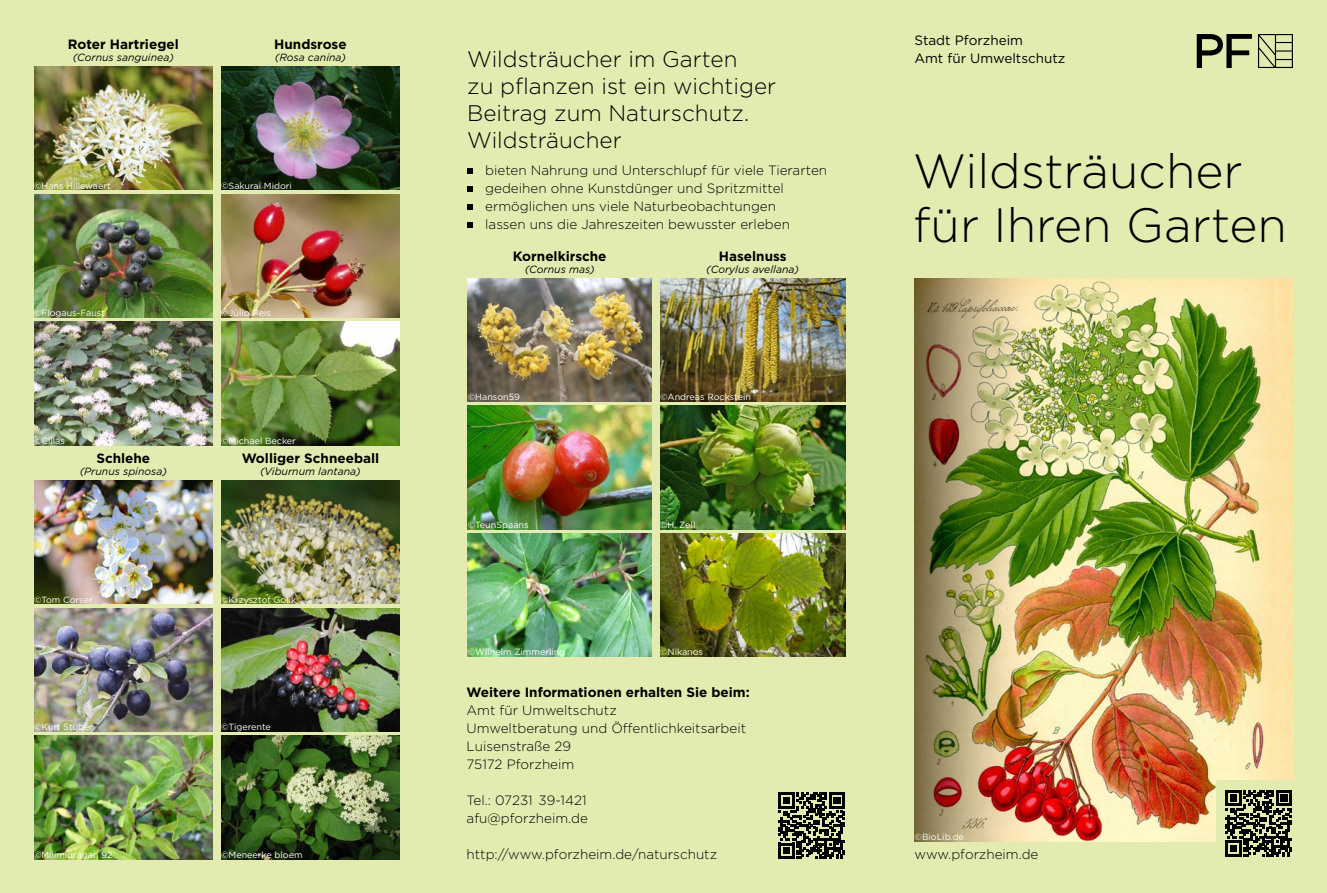
<style>
.page{position:relative;width:1327px;height:893px;background:#e4ebb1}
.page>*{position:absolute;margin:0;border:0;box-sizing:border-box;transform-origin:0 0}
.t1{font:300 48px/54px "Gotham";color:#000}
.t2{font:300 22.5px/27px "Gotham";color:#000}
.t3{font:300 13.5px/18px "Gotham";color:#000}
.t4{font:700 13.5px "Gotham";color:#000}
.t5{font:13.5px/18px "Gotham";color:#000}
.t6{font:italic 10.5px "Gotham";color:#000}
.t7{font:9px "Gotham";color:#fff}
</style>
<div class="page">
<img style="left:914px;top:278px;width:379px;height:563px">
<img style="left:221px;top:194px;width:179px;height:124px">
<img style="left:468px;top:278px;width:183px;height:123px">
<img style="left:468px;top:406px;width:183px;height:123px">
<img style="left:221px;top:481px;width:179px;height:123px">
<img style="left:34px;top:481px;width:179px;height:123px">
<img style="left:34px;top:322px;width:179px;height:123px">
<img style="left:34px;top:736px;width:179px;height:123px">
<img style="left:34px;top:608px;width:179px;height:124px">
<img style="left:34px;top:67px;width:179px;height:123px">
<img style="left:34px;top:194px;width:179px;height:124px">
<img style="left:221px;top:322px;width:179px;height:123px">
<img style="left:221px;top:608px;width:179px;height:124px">
<img style="left:221px;top:736px;width:179px;height:123px">
<img style="left:468px;top:533px;width:183px;height:124px">
<img style="left:660px;top:406px;width:185px;height:123px">
<img style="left:660px;top:278px;width:185px;height:123px">
<img style="left:660px;top:533px;width:185px;height:124px">
<img style="left:221px;top:67px;width:179px;height:123px">
<svg style="left:778px;top:792px;width:67px;height:67px"></svg>
<svg style="left:1196px;top:34px;width:56px;height:34px"></svg>
<svg style="left:1258px;top:34px;width:35px;height:34px"></svg>
<div style="left:1216px;top:781px;width:85px;height:85px;background:#e4ebb1"></div>
<svg style="left:1225px;top:790px;width:67px;height:67px"></svg>
<svg style="left:467px;top:169px;width:5px;height:5px"></svg>
<svg style="left:467px;top:187px;width:5px;height:5px"></svg>
<svg style="left:467px;top:205px;width:5px;height:5px"></svg>
<svg style="left:467px;top:223px;width:5px;height:5px"></svg>
<p class="t4" style="left:68px;top:37px;width:112px">Roter Hartriegel</p>
<p class="t6" style="left:73px;top:51px;width:103px">(Cornus sanguinea)</p>
<p class="t4" style="left:274px;top:37px;width:74px">Hundsrose</p>
<p class="t6" style="left:275px;top:51px;width:73px">(Rosa canina)</p>
<p class="t7" style="left:34px;top:180px;width:78px">©Hans Hillewaert</p>
<p class="t7" style="left:221px;top:180px;width:72px">©Sakurai Midori</p>
<p class="t7" style="left:34px;top:307px;width:72px">©Flogaus-Faust</p>
<p class="t7" style="left:221px;top:307px;width:51px">©Júlio Reis</p>
<p class="t7" style="left:34px;top:435px;width:32px">©Cillas</p>
<p class="t7" style="left:221px;top:435px;width:76px">©Michael Becker</p>
<p class="t4" style="left:96px;top:451px;width:55px">Schlehe</p>
<p class="t6" style="left:80px;top:465px;width:89px">(Prunus spinosa)</p>
<p class="t4" style="left:242px;top:451px;width:139px">Wolliger Schneeball</p>
<p class="t6" style="left:260px;top:465px;width:102px">(Viburnum lantana)</p>
<p class="t7" style="left:34px;top:594px;width:60px">©Tom Corser</p>
<p class="t7" style="left:221px;top:594px;width:77px">©Krzysztof Golik</p>
<p class="t7" style="left:34px;top:721px;width:61px">©Kurt Stüber</p>
<p class="t7" style="left:34px;top:849px;width:80px">©Milimidragan 92</p>
<p class="t7" style="left:221px;top:721px;width:51px">©Tigerente</p>
<p class="t7" style="left:221px;top:849px;width:83px">©Meneerke bloem</p>
<h2 class="t2" style="left:467px;top:45px;width:310px">Wildsträucher im Garten<br>zu pflanzen ist ein wichtiger<br>Beitrag zum Naturschutz.<br>Wildsträucher</h2>
<p class="t3" style="left:485px;top:161px;width:343px">bieten Nahrung und Unterschlupf für viele Tierarten gedeihen ohne Kunstdünger und Spritzmittel ermöglichen uns viele Naturbeobachtungen<br>lassen uns die Jahreszeiten bewusster erleben</p>
<p class="t4" style="left:513px;top:248px;width:95px">Kornelkirsche</p>
<p class="t6" style="left:525px;top:262px;width:71px">(Cornus mas)</p>
<p class="t4" style="left:719px;top:248px;width:69px">Haselnuss</p>
<p class="t6" style="left:706px;top:262px;width:94px">(Corylus avellana)</p>
<p class="t7" style="left:468px;top:391px;width:54px">©Hanson59</p>
<p class="t7" style="left:660px;top:391px;width:92px">©Andreas Rockstein</p>
<p class="t7" style="left:468px;top:519px;width:62px">©TeunSpaans</p>
<p class="t7" style="left:660px;top:519px;width:37px">©H. Zell</p>
<p class="t7" style="left:468px;top:646px;width:99px">©Wilhelm Zimmerling</p>
<p class="t7" style="left:660px;top:646px;width:45px">©Nikanos</p>
<p class="t4" style="left:467px;top:685px;width:285px">Weitere Informationen erhalten Sie beim:</p>
<p class="t3" style="left:467px;top:701px;width:281px">Amt für Umweltschutz<br>Umweltberatung und Öffentlichkeitsarbeit<br>Luisenstraße 29<br>75172 Pforzheim</p>
<p class="t3" style="left:467px;top:791px;width:123px">Tel.: 07231 39-1421 afu@pforzheim.de</p>
<p class="t3" style="left:467px;top:845px;width:252px">http://www.pforzheim.de/naturschutz</p>
<p class="t5" style="left:914px;top:31px;width:152px">Stadt Pforzheim<br>Amt für Umweltschutz</p>
<h1 class="t1" style="left:913px;top:143px;width:375px">Wildsträucher für Ihren Garten</h1>
<p class="t7" style="left:914px;top:831px;width:51px">©BioLib.de</p>
<p class="t3" style="left:914px;top:845px;width:125px">www.pforzheim.de</p>
</div>
